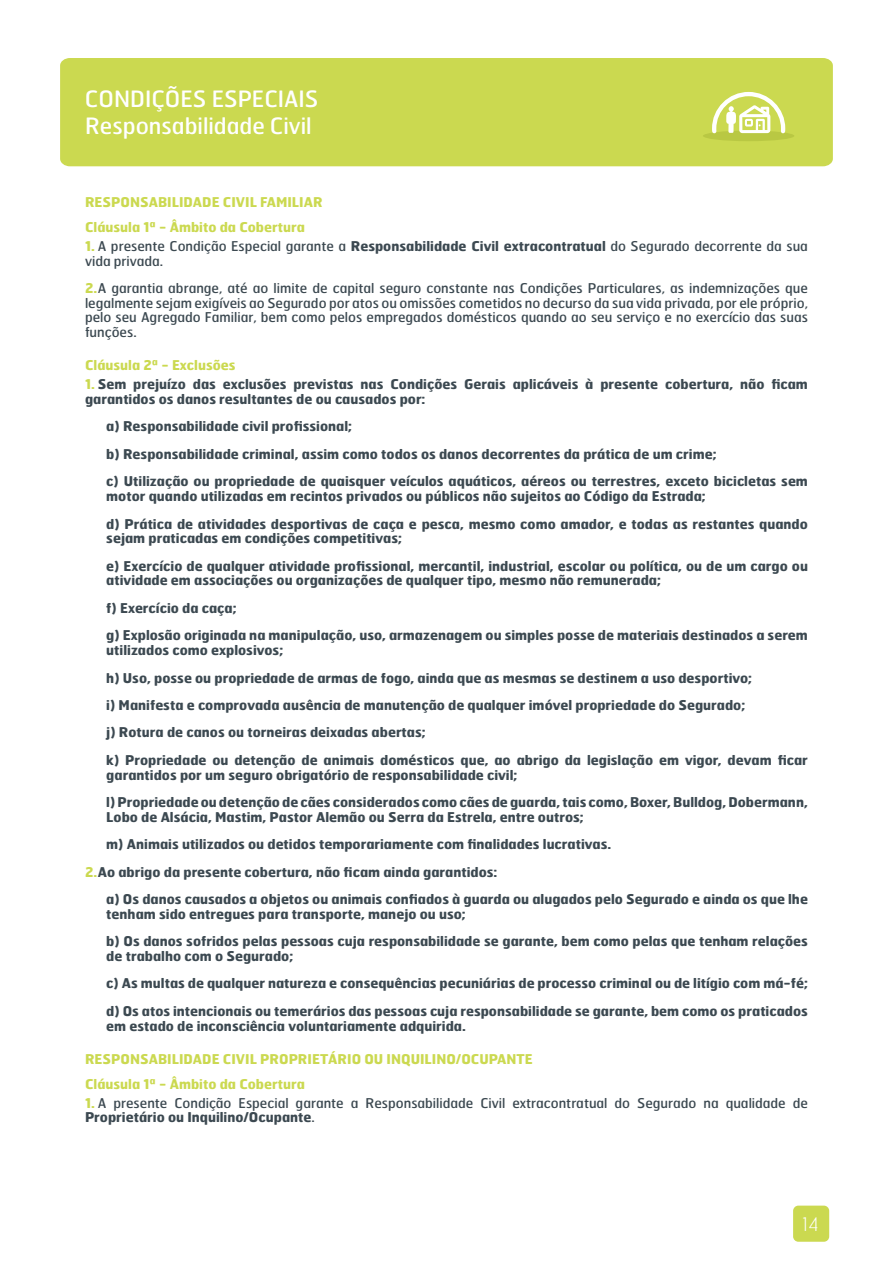
<style>
.page{position:relative;width:893px;height:1263px;background:#fff}
.page>*{position:absolute;margin:0;border:0;box-sizing:border-box;transform-origin:0 0}
.t1{font:22.5px/27px "Hermes";color:#fff}
.t2{font:100 18.75px "Hermes";color:#fff}
.t3{font:700 13.5px/27.5px "Hermes";color:#3c4951}
.t4{font:13.5px/14.7px "Hermes";color:#3c4951}
.t5{font:700 13.5px/24.8px "Hermes";color:#cbd950}
.s1{font-weight:700;color:#cbd950}
.s2{font-weight:700}
.s3{color:#cbd950}
</style>
<div class="page">
<div style="left:793px;top:1205px;width:36px;height:37px;background:#cbd950;border-radius:5px"></div>
<div style="left:60px;top:58px;width:773px;height:108px;background:#cbd950"></div>
<div style="left:703px;top:131px;width:91px;height:10px;background:#b9c843;border-radius:50%"></div>
<svg style="left:710px;top:90px;width:77px;height:44px"></svg>
<h1 class="t1" style="left:85px;top:85px;width:235px">CONDIÇÕES ESPECIAIS<br>Responsabilidade Civil</h1>
<p class="t5" style="left:85px;top:189px;width:239px">RESPONSABILIDADE CIVIL FAMILIAR<br>Cláusula 1ª - Âmbito da Cobertura</p>
<p class="t4" style="left:85px;top:238px;width:724px"><span class="s1">1.</span> A presente Condição Especial garante a <span class="s2">Responsabilidade Civil extracontratual</span> do Segurado decorrente da sua vida privada.</p>
<p class="t4" style="left:85px;top:280px;width:724px;text-align:justify"><span class="s1">2.</span>A garantia abrange, até ao limite de capital seguro constante nas Condições Particulares, as indemnizações que legalmente sejam exigíveis ao Segurado por atos ou omissões cometidos no decurso da sua vida privada, por ele próprio, pelo seu Agregado Familiar, bem como pelos empregados domésticos quando ao seu serviço e no exercício das suas funções.</p>
<p class="t5" style="left:85px;top:352px;width:152px">Cláusula 2ª - Exclusões</p>
<p class="t3" style="left:85px;top:376px;width:724px;line-height:14.7px"><span class="s3">1.</span> Sem prejuízo das exclusões previstas nas Condições Gerais aplicáveis à presente cobertura, não ficam garantidos os danos resultantes de ou causados por:</p>
<p class="t3" style="left:106px;top:412px;width:703px">a) Responsabilidade civil profissional;<br>b) Responsabilidade criminal, assim como todos os danos decorrentes da prática de um crime;<br>c) Utilização ou propriedade de quaisquer veículos aquáticos, aéreos ou terrestres, exceto bicicletas sem</p>
<p class="t3" style="left:106px;top:482px;width:703px">motor quando utilizadas em recintos privados ou públicos não sujeitos ao Código da Estrada;<br>d) Prática de atividades desportivas de caça e pesca, mesmo como amador, e todas as restantes quando</p>
<p class="t3" style="left:106px;top:524px;width:703px">sejam praticadas em condições competitivas;<br>e) Exercício de qualquer atividade profissional, mercantil, industrial, escolar ou política, ou de um cargo ou</p>
<p class="t3" style="left:106px;top:566px;width:703px">atividade em associações ou organizações de qualquer tipo, mesmo não remunerada;<br>f) Exercício da caça;<br>g) Explosão originada na manipulação, uso, armazenagem ou simples posse de materiais destinados a serem</p>
<p class="t3" style="left:106px;top:636px;width:703px">utilizados como explosivos;<br>h) Uso, posse ou propriedade de armas de fogo, ainda que as mesmas se destinem a uso desportivo;<br>i) Manifesta e comprovada ausência de manutenção de qualquer imóvel propriedade do Segurado;<br>j) Rotura de canos ou torneiras deixadas abertas;<br>k) Propriedade ou detenção de animais domésticos que, ao abrigo da legislação em vigor, devam ficar</p>
<p class="t3" style="left:106px;top:760px;width:703px">garantidos por um seguro obrigatório de responsabilidade civil;<br>l) Propriedade ou detenção de cães considerados como cães de guarda, tais como, Boxer, Bulldog, Dobermann,</p>
<p class="t3" style="left:106px;top:803px;width:479px">Lobo de Alsácia, Mastim, Pastor Alemão ou Serra da Estrela, entre outros;</p>
<p class="t3" style="left:106px;top:830px;width:507px">m) Animais utilizados ou detidos temporariamente com finalidades lucrativas.</p>
<p class="t3" style="left:85px;top:857px;width:414px"><span class="s3">2.</span>Ao abrigo da presente cobertura, não ficam ainda garantidos:</p>
<p class="t3" style="left:106px;top:885px;width:703px">a) Os danos causados a objetos ou animais confiados à guarda ou alugados pelo Segurado e ainda os que lhe</p>
<p class="t3" style="left:106px;top:900px;width:703px">tenham sido entregues para transporte, manejo ou uso;<br>b) Os danos sofridos pelas pessoas cuja responsabilidade se garante, bem como pelas que tenham relações</p>
<p class="t3" style="left:106px;top:942px;width:703px">de trabalho com o Segurado;<br>c) As multas de qualquer natureza e consequências pecuniárias de processo criminal ou de litígio com má-fé; d) Os atos intencionais ou temerários das pessoas cuja responsabilidade se garante, bem como os praticados</p>
<p class="t3" style="left:106px;top:1011px;width:361px">em estado de inconsciência voluntariamente adquirida.</p>
<p class="t5" style="left:85px;top:1046px;width:449px">RESPONSABILIDADE CIVIL PROPRIETÁRIO OU INQUILINO/OCUPANTE<br>Cláusula 1ª - Âmbito da Cobertura</p>
<p class="t4" style="left:85px;top:1095px;width:724px"><span class="s1">1.</span> A presente Condição Especial garante a Responsabilidade Civil extracontratual do Segurado na qualidade de<br><span class="s2">Proprietário ou Inquilino/Ocupante</span>.</p>
<h2 class="t2" style="left:802px;top:1212px;width:19px">14</h2>
</div>
